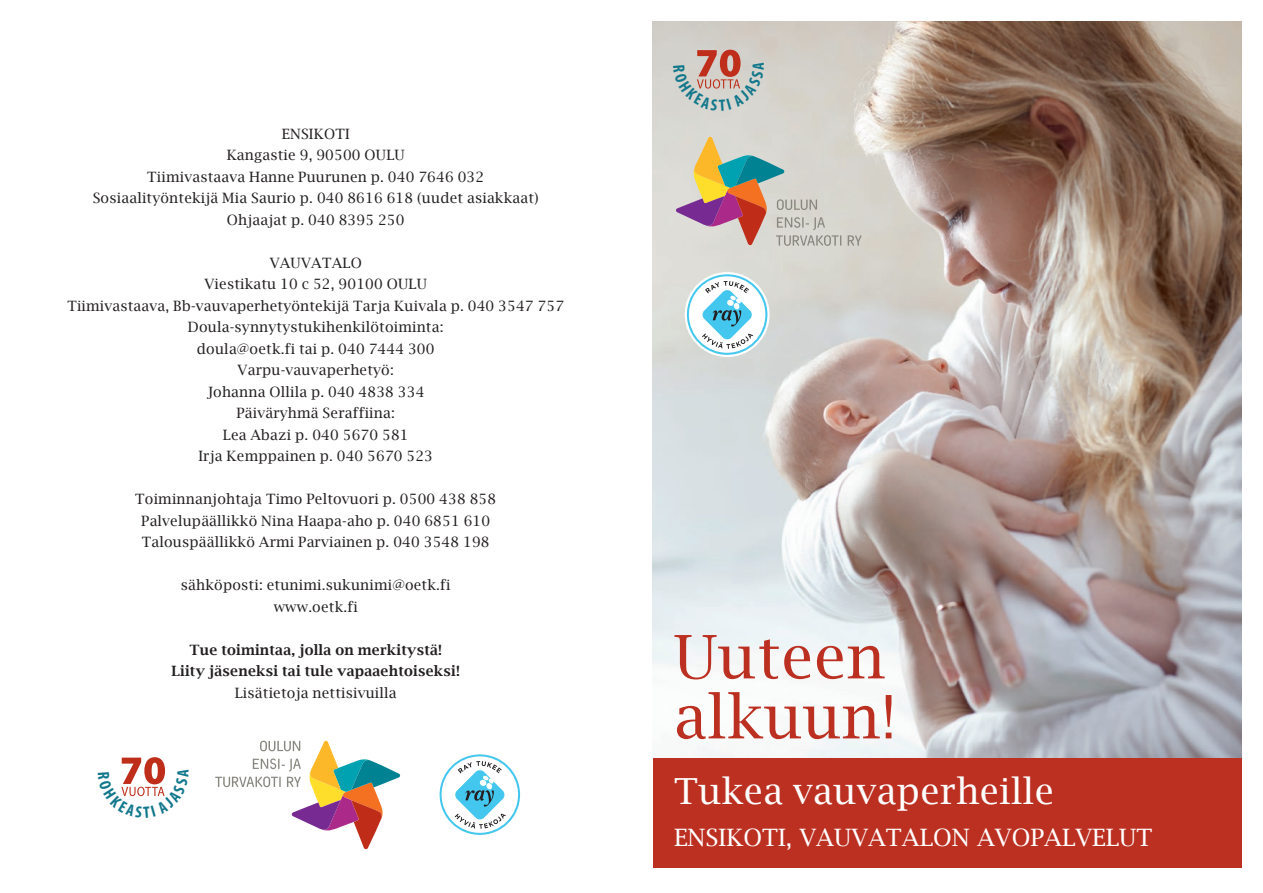
<style>
.page{position:relative;width:1263px;height:893px;background:#fff}
.page>*{position:absolute;margin:0;border:0;box-sizing:border-box;transform-origin:0 0}
.t1{font:60px/60px "Lucida Bright";letter-spacing:.015em;color:#bc3021}
.t2{font:36px "Lucida Bright";letter-spacing:.015em;color:#fff}
.t3{font:24px "Lucida Bright";color:#fff}
.t4{font:14.25px/21.5px "Lucida Bright";letter-spacing:.015em;color:#231f20;text-align:center}
.t5{font:600 14.25px/21.5px "Lucida Bright";letter-spacing:.015em;color:#231f20;text-align:center}
</style>
<div class="page">
<img style="left:653px;top:21px;width:589px;height:737px">
<svg style="left:676px;top:137px;width:165px;height:109px;background:#c3b7ac"></svg>
<svg style="left:848px;top:235px;width:13px;height:11px"></svg>
<div style="left:653px;top:758px;width:589px;height:109px;background:#bc3021"></div>
<svg style="left:685px;top:272px;width:85px;height:85px"></svg>
<svg style="left:687px;top:274px;width:80px;height:81px"></svg>
<div style="left:689px;top:276px;width:76px;height:77px;background:#fff;border-radius:50%"></div>
<svg style="left:699px;top:281px;width:56px;height:68px"></svg>
<svg style="left:215px;top:741px;width:185px;height:108px"></svg>
<svg style="left:437px;top:752px;width:85px;height:85px"></svg>
<svg style="left:440px;top:754px;width:80px;height:81px"></svg>
<div style="left:442px;top:756px;width:76px;height:77px;background:#fff;border-radius:50%"></div>
<svg style="left:451px;top:761px;width:57px;height:68px"></svg>
<svg style="left:673px;top:50px;width:91px;height:61px;background:#d2bcb4"></svg>
<svg style="left:121px;top:757px;width:44px;height:40px"></svg>
<p class="t4" style="left:93px;top:123px;width:447px">ENSIKOTI<br>Kangastie 9, 90500 OULU<br>Tiimivastaava Hanne Puurunen p. 040 7646 032<br>Sosiaalityöntekijä Mia Saurio p. 040 8616 618 (uudet asiakkaat)<br>Ohjaajat p. 040 8395 250</p>
<p class="t4" style="left:67px;top:252px;width:498px">VAUVATALO<br>Viestikatu 10 c 52, 90100 OULU<br>Tiimivastaava, Bb-vauvaperhetyöntekijä Tarja Kuivala p. 040 3547 757<br>Doula-synnytystukihenkilötoiminta:<br>doula@oetk.fi tai p. 040 7444 300<br>Varpu-vauvaperhetyö:<br>Johanna Ollila p. 040 4838 334<br>Päiväryhmä Seraffiina:<br>Lea Abazi p. 040 5670 581<br>Irja Kemppainen p. 040 5670 523</p>
<p class="t4" style="left:135px;top:488px;width:362px">Toiminnanjohtaja Timo Peltovuori p. 0500 438 858<br>Palvelupäällikkö Nina Haapa-aho p. 040 6851 610<br>Talouspäällikkö Armi Parviainen p. 040 3548 198</p>
<p class="t4" style="left:181px;top:574px;width:271px">sähköposti: etunimi.sukunimi@oetk.fi www.oetk.fi</p>
<p class="t5" style="left:172px;top:639px;width:290px">Tue toimintaa, jolla on merkitystä!<br>Liity jäseneksi tai tule vapaaehtoiseksi!</p>
<p class="t4" style="left:235px;top:682px;width:163px">Lisätietoja nettisivuilla</p>
<h1 class="t1" style="left:674px;top:627px;width:224px">Uuteen alkuun!</h1>
<h2 class="t2" style="left:674px;top:771px;width:381px">Tukea vauvaperheille</h2>
<h3 class="t3" style="left:674px;top:824px;width:480px">ENSIKOTI, VAUVATALON AVOPALVELUT</h3>
</div>
